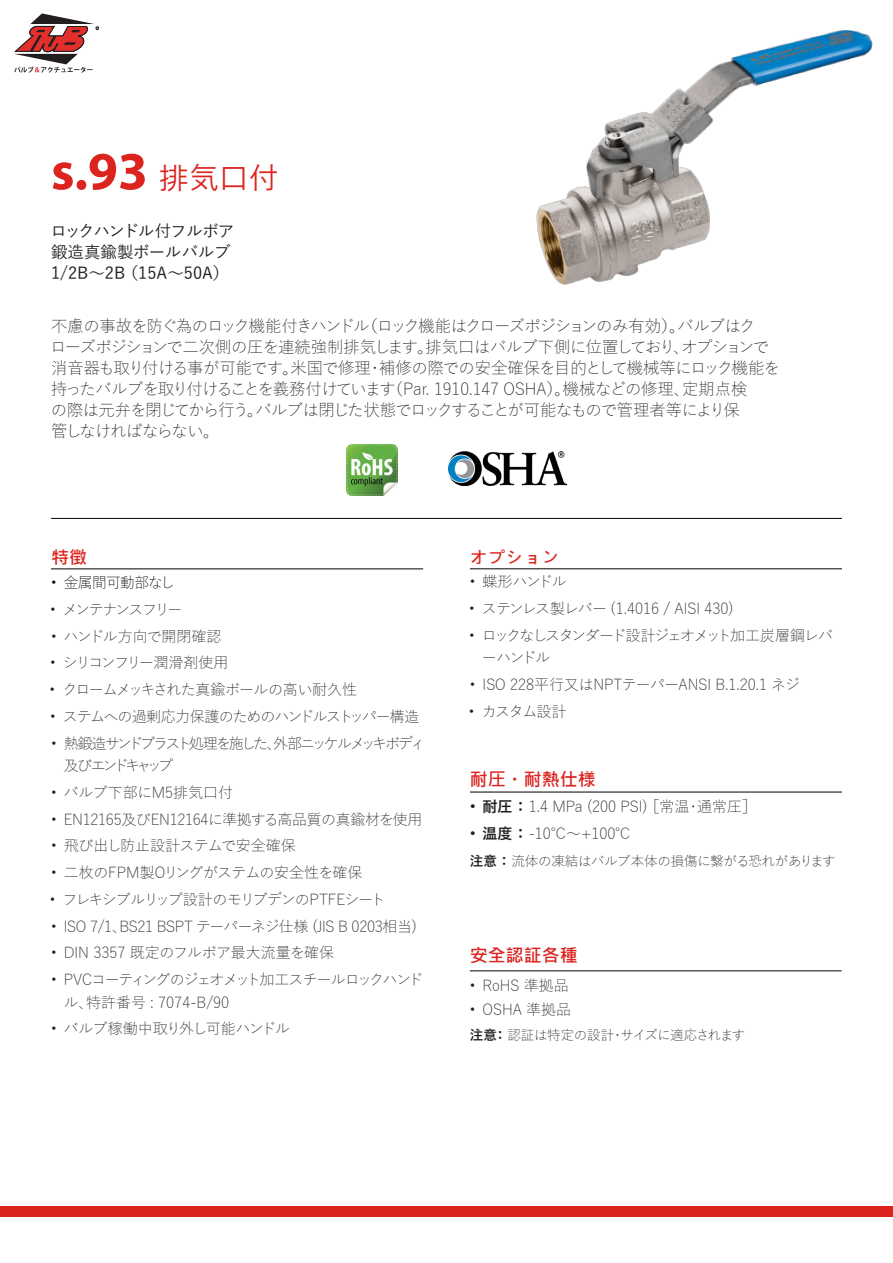
<style>
.page{position:relative;width:893px;height:1263px;background:#fff}
.page>*{position:absolute;margin:0;border:0;box-sizing:border-box;transform-origin:0 0}
.Titolo{font:700 54px "Myriad Pro";color:#dc241f}
.t1{font:700 18px "Microsoft Jheng Hei";color:#dc241f}
.t2{font:300 16.5px "Yu Gothic";letter-spacing:-.06em;color:#231f20}
.t3{font:300 16.5px "Yu Gothic";letter-spacing:-.025em;color:#231f20}
.t4{font:500 16.5px "Yu Gothic";color:#231f20}
.t5{font:500 16.5px "Yu Gothic";letter-spacing:-.075em;color:#231f20}
.t6{font:300 16.5px "Yu Gothic";letter-spacing:-.08em;color:#231f20}
.t7{font:500 16.5px "Yu Gothic";letter-spacing:-.02em;color:#231f20}
.t8{font:300 15px "Yu Gothic";letter-spacing:-.02em;color:#231f20}
.t9{font:300 15px/22.5px "Yu Gothic";letter-spacing:-.075em;color:#231f20}
.t10{font:300 15px "Yu Gothic";color:#231f20}
.t11{font:300 15px "Yu Gothic";letter-spacing:-.045em;color:#231f20}
.t12{font:300 15px/22.5px "Yu Gothic";letter-spacing:-.19em;color:#231f20}
.t13{font:300 15px/22.5px "Yu Gothic";letter-spacing:-.1em;color:#231f20}
.t14{font:300 15px "Yu Gothic";letter-spacing:-.005em;color:#231f20}
.t15{font:300 15px "Yu Gothic";letter-spacing:-.07em;color:#231f20}
.t16{font:300 15px "Yu Gothic";letter-spacing:-.125em;color:#231f20}
.t17{font:300 15px "Yu Gothic";letter-spacing:-.015em;color:#231f20}
.t18{font:300 15px "Yu Gothic";letter-spacing:-.13em;color:#231f20}
.t19{font:300 15px "Yu Gothic";letter-spacing:-.04em;color:#000001}
.t20{font:300 13.5px "Yu Gothic";letter-spacing:-.02em;color:#231f20}
.t21{font:500 2.55px "Axiforma";color:#231f20;scale:1.14 1}
.s1{font-family:"Yu Gothic";font-weight:500;font-size:30px}
.s2{font-weight:700}
</style>
<div class="page">
<img style="left:536px;top:30px;width:337px;height:255px">
<img style="left:346px;top:444px;width:52px;height:52px">
<hr style="left:51px;top:518px;width:791px;height:1px;background:#000001">
<div style="left:0;top:1206px;width:893px;height:11px;background:#dc241f"></div>
<svg style="left:14px;top:13px;width:85px;height:60px"></svg>
<hr style="left:51px;top:568px;width:372px;height:1px;background:#000001">
<hr style="left:470px;top:568px;width:372px;height:1px;background:#000001">
<hr style="left:470px;top:792px;width:372px;height:1px;background:#000001">
<hr style="left:470px;top:970px;width:372px;height:1px;background:#000001">
<img style="left:448px;top:451px;width:118px;height:34px">
<p class="t21" style="left:96px;top:27px;width:3px">R</p>
<p class="Titolo" style="left:51px;top:136px;width:229px">s.93 <span class="s1">排気口付</span></p>
<p class="t5" style="left:50px;top:215px;width:185px">ロックハンドル付フルボア</p>
<p class="t7" style="left:51px;top:236px;width:181px">鍛造真鍮製ボールバルブ</p>
<p class="t4" style="left:51px;top:257px;width:180px">1/2B～2B （15A～50A）</p>
<p class="t2" style="left:51px;top:310px;width:706px">不慮の事故を防ぐ為のロック機能付きハンドル（ロック機能はクローズポジションのみ有効）。バルブはク</p>
<p class="t2" style="left:50px;top:331px;width:721px">ローズポジションで二次側の圧を連続強制排気します。排気口はバルブ下側に位置しており、オプションで</p>
<p class="t2" style="left:51px;top:352px;width:730px">消音器も取り付ける事が可能です。米国で修理・補修の際での安全確保を目的として機械等にロック機能を</p>
<p class="t3" style="left:51px;top:373px;width:698px">持ったバルブを取り付けることを義務付けています（Par. 1910.147 OSHA）。機械などの修理、定期点検</p>
<p class="t2" style="left:51px;top:394px;width:690px">の際は元弁を閉じてから行う。バルブは閉じた状態でロックすることが可能なもので管理者等により保</p>
<p class="t6" style="left:51px;top:415px;width:170px">管しなければならない。</p>
<p class="t1" style="left:51px;top:546px;width:37px">特徴</p>
<p class="t1" style="left:470px;top:546px;width:91px">オプション</p>
<p class="t19" style="left:51px;top:569px;width:125px">• 金属間可動部なし</p>
<p class="t18" style="left:50px;top:595px;width:134px">• メンテナンスフリー</p>
<p class="t17" style="left:51px;top:622px;width:172px">• ハンドル方向で開閉確認</p>
<p class="t16" style="left:50px;top:649px;width:180px">• シリコンフリー潤滑剤使用</p>
<p class="t11" style="left:50px;top:676px;width:309px">• クロームメッキされた真鍮ボールの高い耐久性</p>
<p class="t9" style="left:50px;top:703px;width:371px">• ステムへの過剰応力保護のためのハンドルストッパー構造</p>
<p class="t12" style="left:64px;top:730px;width:363px;text-indent:-13px">• 熱鍛造サンドブラスト処理を施した、外部ニッケルメッキボディ及びエンドキャップ</p>
<p class="t10" style="left:51px;top:778px;width:184px">• バルブ下部にM5排気口付</p>
<p class="t8" style="left:51px;top:805px;width:373px">• EN12165及びEN12164に準拠する高品質の真鍮材を使用</p>
<p class="t8" style="left:51px;top:832px;width:246px">• 飛び出し防止設計ステムで安全確保</p>
<p class="t8" style="left:51px;top:859px;width:313px">• 二枚のFPM製Oリングがステムの安全性を確保</p>
<p class="t9" style="left:50px;top:886px;width:337px">• フレキシブルリップ設計のモリブデンのPTFEシート</p>
<p class="t8" style="left:51px;top:912px;width:368px">• ISO 7/1、BS21 BSPT テーパーネジ仕様 (JIS B 0203相当)</p>
<p class="t10" style="left:51px;top:939px;width:285px">• DIN 3357 既定のフルボア最大流量を確保</p>
<p class="t9" style="left:64px;top:966px;width:361px;text-indent:-13px">• PVCコーティングのジェオメット加工スチールロックハンドル、特許番号 : 7074-B/90</p>
<p class="t15" style="left:51px;top:1015px;width:240px">• バルブ稼働中取り外し可能ハンドル</p>
<p class="t11" style="left:470px;top:568px;width:98px">• 蝶形ハンドル</p>
<p class="t14" style="left:469px;top:595px;width:266px">• ステンレス製レバー (1.4016 / AISI 430)</p>
<p class="t13" style="left:482px;top:622px;width:353px;text-indent:-13px">• ロックなしスタンダード設計ジェオメット加工炭層鋼レバーハンドル</p>
<p class="t10" style="left:470px;top:671px;width:332px">• ISO 228平行又はNPTテーパーANSI B.1.20.1 ネジ</p>
<p class="t11" style="left:469px;top:697px;width:99px">• カスタム設計</p>
<p class="t1" style="left:470px;top:768px;width:127px">耐圧・耐熱仕様</p>
<p class="t10" style="left:470px;top:793px;width:289px"><span class="s2">• 耐圧 ：</span> 1.4 MPa (200 PSI) ［常温・通常圧］</p>
<p class="t11" style="left:470px;top:820px;width:162px"><span class="s2">• 温度 ：</span> -10℃～+100℃</p>
<p class="t20" style="left:470px;top:848px;width:367px"><span class="s2">注意 ：</span> 流体の凍結はバルブ本体の損傷に繋がる恐れがあります</p>
<p class="t1" style="left:470px;top:944px;width:109px">安全認証各種</p>
<p class="t11" style="left:470px;top:971px;width:100px">• RoHS 準拠品</p>
<p class="t11" style="left:470px;top:995px;width:103px">• OSHA 準拠品</p>
<p class="t20" style="left:470px;top:1022px;width:277px"><span class="s2">注意：</span> 認証は特定の設計・サイズに適応されます</p>
</div>
